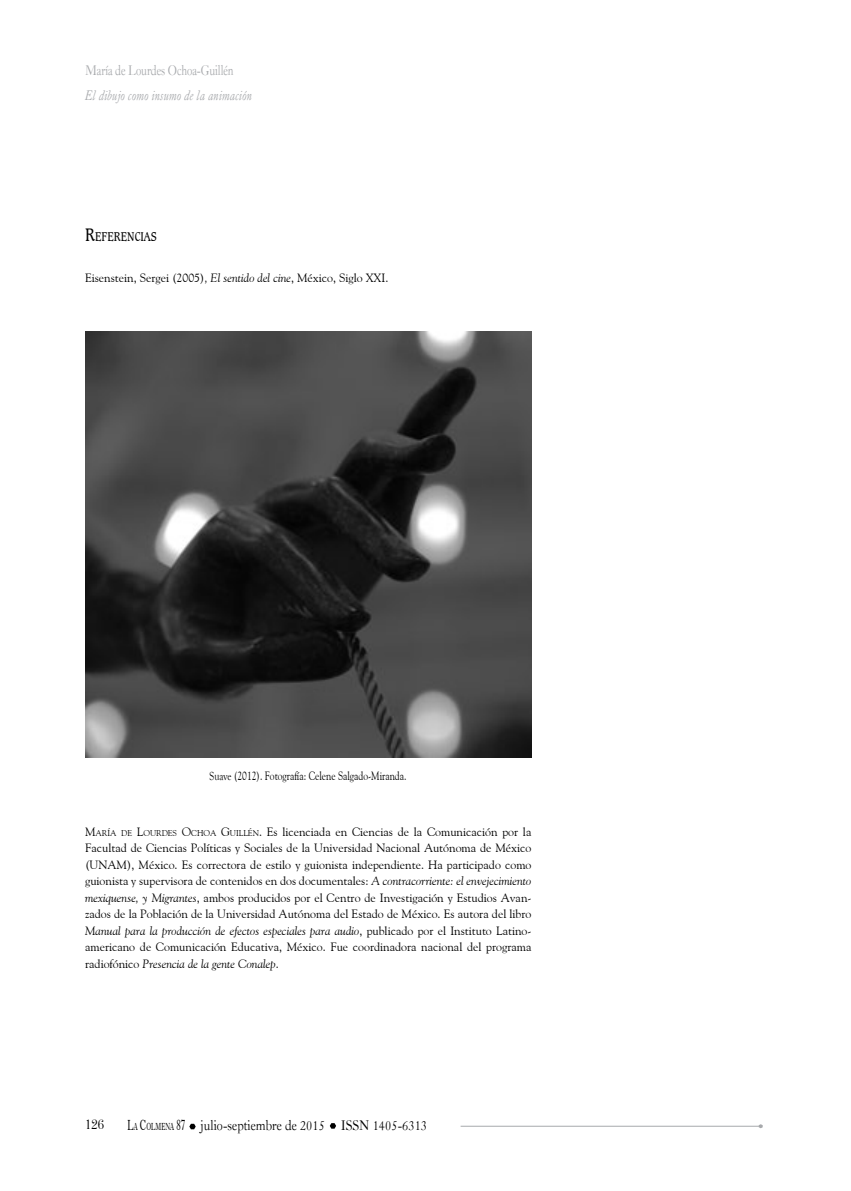
<style>
.page{position:relative;width:851px;height:1191px;background:#fff}
.page>*{position:absolute;margin:0;border:0;box-sizing:border-box;transform-origin:0 0}
.t1{font:15px "Caslon Old Face BT";color:#000;scale:.9 1}
.t2{font:italic 15px "Caslon Old Face BT";letter-spacing:.02em;color:#a7a9ac;scale:.8 1}
.t3{font:15px "Caslon Old Face BT";letter-spacing:-.01em;color:#a7a9ac;scale:.8 1}
.t4{font:13.65px "Caxton BT";color:#000;scale:.8 1}
.t5{font:300 13.5px "Windsor BT";color:#000;scale:.8 1}
.t6{font:12px/16.5px "Goudy Old Style BT";color:#000;text-align:justify}
.t7{font:12px "Goudy Old Style BT";color:#000;scale:.8 1}
.s1{font-size:19.5px}
.s2{font-style:italic}
.s3{font-family:"Goudy Old Style T"}
.s4{font-style:inherit}
.s5{font-size:8.4px}
.s6{font-family:"Dutch 766 BT Roman A"}
.s7{font-family:"Dutch 766 BT Roman A";font-size:10.5px}
</style>
<div class="page">
<svg style="left:329px;top:1123px;width:7px;height:6px"></svg>
<svg style="left:189px;top:1123px;width:7px;height:7px"></svg>
<svg style="left:757px;top:1124px;width:6px;height:5px"></svg>
<hr style="left:460px;top:1126px;width:301px;height:1px;background:#a7a9ac">
<img style="left:85px;top:331px;width:446px;height:426px">
<p class="t3" style="left:85px;top:61px;width:187px">María de Lourdes Ochoa-Guillén</p>
<p class="t2" style="left:85px;top:87px;width:210px">El dibujo como insumo de la animación</p>
<p class="t4" style="left:85px;top:228px;width:91px"><span class="s1">R</span>EFERENCIAS</p>
<p class="t6" style="left:85px;top:269px;width:305px">Eisenstein, Sergei (2005)<span class="s2">, El sentido del cine</span>, México, Siglo XXI.</p>
<p class="t7" style="left:209px;top:768px;width:247px"><span class="s3">Suave</span> (2012). Fotografía: Celene Salgado-Miranda.</p>
<p class="t6" style="left:85px;top:823px;width:448px"><span class="s4">M</span><span class="s5">ARÍA DE</span> <span class="s4">L</span><span class="s5">OURDES</span> <span class="s4">O</span><span class="s5">CHOA</span> <span class="s4">G</span><span class="s5">UILLÉN</span>. Es licenciada en Ciencias de la Comunicación por la Facultad de Ciencias Políticas y Sociales de la Universidad Nacional Autónoma de México (UNAM), México. Es correctora de estilo y guionista independiente. Ha participado como guionista y supervisora de contenidos en dos documentales: <span class="s2">A contracorriente: el envejecimiento mexiquense, y Migrantes</span>, ambos producidos por el Centro de Investigación y Estudios Avan&shy;zados de la Población de la Universidad Autónoma del Estado de México. Es autora del libro <span class="s2">Manual para la producción de efectos especiales para audio</span>, publicado por el Instituto Latino&shy;americano de Comunicación Educativa, México. Fue coordinadora nacional del programa radiofónico <span class="s2">Presencia de la gente Conalep</span>.</p>
<p class="t5" style="left:85px;top:1116px;width:25px">126</p>
<p class="t1" style="left:128px;top:1116px;width:334px"><span class="s6">L</span><span class="s7">A</span> <span class="s6">C</span><span class="s7">OLMENA</span> <span class="s6">87</span> julio-septiembre de 2015 ISSN 1405-6313</p>
</div>
